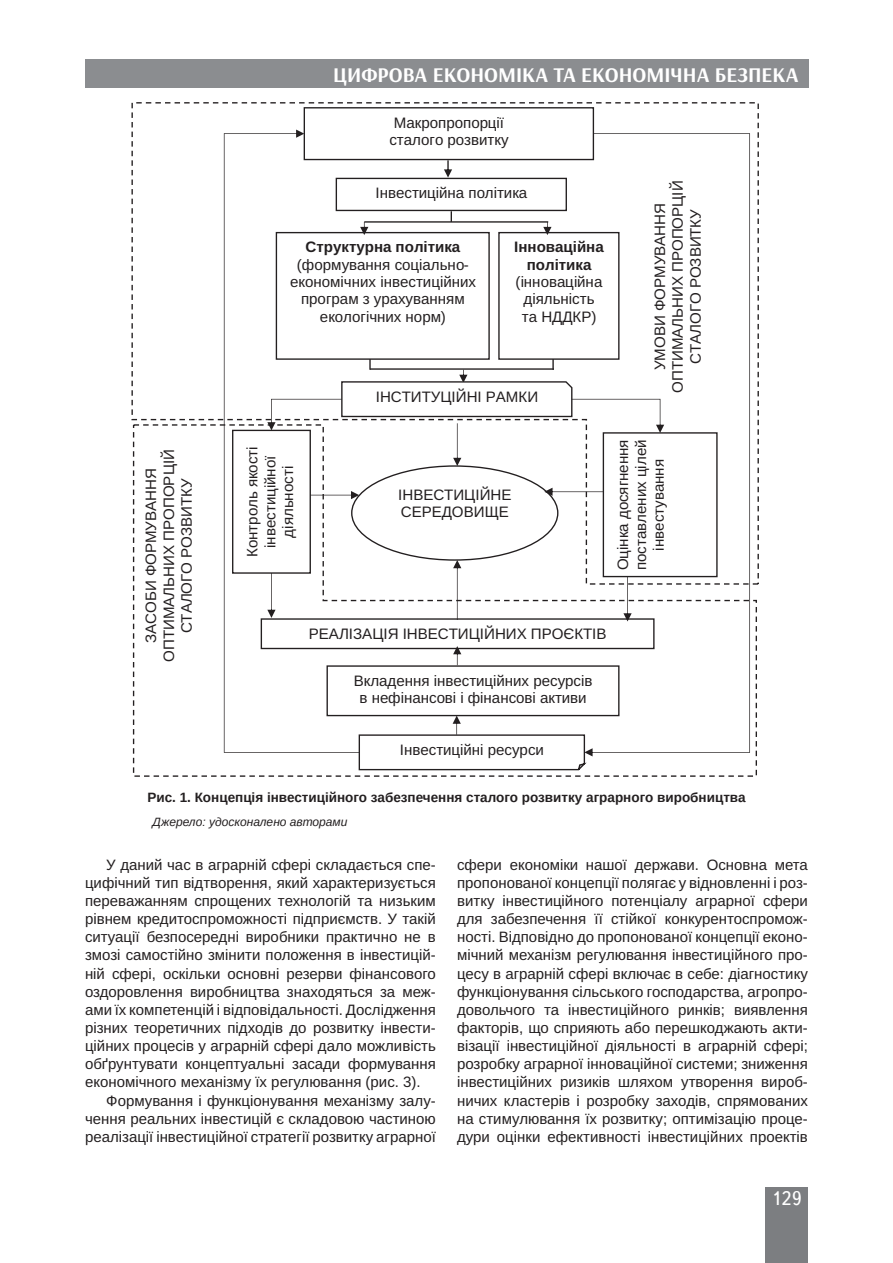
<style>
.page{position:relative;width:893px;height:1263px;background:#fff}
.page>*{position:absolute;margin:0;border:0;box-sizing:border-box;transform-origin:0 0}
.t1{font:700 21px "Arsenal";color:#fff}
.t2{font:19.5px "Ukrainian Text";color:#fff}
.t3{font:15.15px/17.2px "Arimo Roman";color:#231f20;text-align:center}
.Текст_основной_G{font:15px/18.1px "Arimo";color:#231f20;text-align:justify}
.Рисунок{font:700 13.5px "Arimo";color:#231f20}
.Джерело{font:italic 12px "Arimo";color:#231f20}
.s1{font-family:"Arimo";font-weight:700}
</style>
<div class="page">
<div style="left:85px;top:60px;width:723px;height:28px;background:#8b8d90"></div>
<div style="left:765px;top:1187px;width:43px;height:76px;background:#7c7e81"></div>
<svg style="left:132px;top:585px;width:625px;height:192px"></svg>
<svg style="left:131px;top:102px;width:628px;height:483px"></svg>
<svg style="left:267px;top:573px;width:9px;height:45px"></svg>
<svg style="left:623px;top:576px;width:9px;height:45px"></svg>
<h1 class="t1" style="left:333px;top:62px;width:467px">ЦИФРОВА ЕКОНОМІКА ТА ЕКОНОМІЧНА БЕЗПЕКА</h1>
<p class="t3" style="left:389px;top:114px;width:121px;text-align:left">Макропропорції сталого розвитку</p>
<p class="t3" style="left:375px;top:185px;width:153px">Інвестиційна політика</p>
<p class="t3" style="left:290px;top:239px;width:188px"><span class="s1">Структурна політика </span>(формування соціально&shy;економічних інвестиційних програм з урахуванням екологічних норм)</p>
<p class="t3" style="left:514px;top:239px;width:91px"><span class="s1">Інноваційна політика </span>(інноваційна діяльність та НДДКР)</p>
<p class="t3" style="left:376px;top:388px;width:164px">ІНСТИТУЦІЙНІ РАМКИ</p>
<p class="t3" style="left:651px;top:393px;width:214px;line-height:17.7px;rotate:-90deg">УМОВИ ФОРМУВАННЯ<br>ОПТИМАЛЬНИХ ПРОПОРЦІЙ<br>СТАЛОГО РОЗВИТКУ</p>
<p class="t3" style="left:142px;top:662px;width:214px;line-height:17.9px;rotate:-90deg">ЗАСОБИ ФОРМУВАННЯ<br>ОПТИМАЛЬНИХ ПРОПОРЦІЙ<br>СТАЛОГО РОЗВИТКУ</p>
<p class="t3" style="left:244px;top:557px;width:112px;line-height:17.9px;rotate:-90deg">Контроль якості інвестиційної діяльності</p>
<p class="t3" style="left:614px;top:570px;width:132px;line-height:17.9px;rotate:-90deg">Оцінка досягнення поставлених цілей інвестування</p>
<p class="t3" style="left:398px;top:486px;width:115px;text-align:left">ІНВЕСТИЦІЙНЕ<br>СЕРЕДОВИЩЕ</p>
<p class="t3" style="left:309px;top:625px;width:299px">РЕАЛІЗАЦІЯ ІНВЕСТИЦІЙНИХ ПРОЄКТІВ</p>
<p class="t3" style="left:354px;top:672px;width:240px">Вкладення інвестиційних ресурсів в нефінансові і фінансові активи</p>
<p class="t3" style="left:400px;top:742px;width:146px">Інвестиційні ресурси</p>
<p class="Рисунок" style="left:147px;top:788px;width:600px">Рис. 1. Концепція інвестиційного забезпечення сталого розвитку аграрного виробництва</p>
<p class="Джерело" style="left:153px;top:813px;width:196px">Джерело: удосконалено авторами</p>
<p class="Текст_основной_G" style="left:85px;top:856px;width:352px;text-indent:21px">У даний час в аграрній сфері складається спе&shy;цифічний тип відтворення, який характеризується переважанням спрощених технологій та низьким рівнем кредитоспроможності підприємств. У такій ситуації безпосередні виробники практично не в змозі самостійно змінити положення в інвестицій&shy;ній сфері, оскільки основні резерви фінансового оздоровлення виробництва знаходяться за меж&shy;ами їх компетенцій і відповідальності. Дослідження різних теоретичних підходів до розвитку інвести&shy;ційних процесів у аграрній сфері дало можливість обґрунтувати концептуальні засади формування економічного механізму їх регулювання (рис. 3).</p>
<p class="Текст_основной_G" style="left:85px;top:1091px;width:352px;text-indent:21px">Формування і функціонування механізму залу&shy;чення реальних інвестицій є складовою частиною реалізації інвестиційної стратегії розвитку аграрної</p>
<p class="Текст_основной_G" style="left:457px;top:856px;width:352px">сфери економіки нашої держави. Основна мета пропонованої концепції полягає у відновленні і роз&shy;витку інвестиційного потенціалу аграрної сфери для забезпечення її стійкої конкурентоспромож&shy;ності. Відповідно до пропонованої концепції еконо&shy;мічний механізм регулювання інвестиційного про&shy;цесу в аграрній сфері включає в себе: діагностику функціонування сільського господарства, агропро&shy;довольчого та інвестиційного ринків; виявлення факторів, що сприяють або перешкоджають акти&shy;візації інвестиційної діяльності в аграрній сфері; розробку аграрної інноваційної системи; зниження інвестиційних ризиків шляхом утворення вироб&shy;ничих кластерів і розробку заходів, спрямованих на стимулювання їх розвитку; оптимізацію проце&shy;дури оцінки ефективності інвестиційних проектів</p>
<h2 class="t2" style="left:771px;top:1188px;width:32px">129</h2>
</div>
